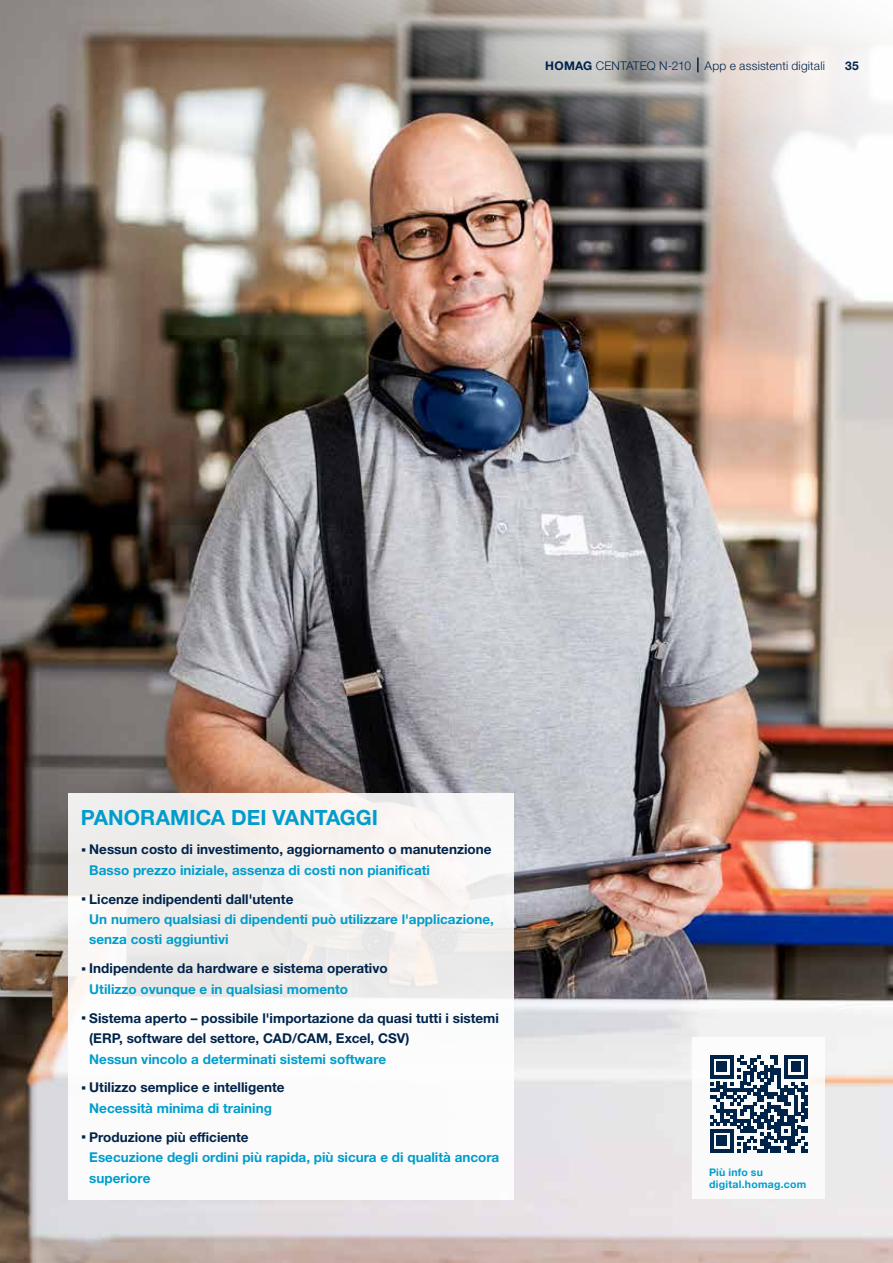
<style>
.page{position:relative;width:893px;height:1263px;background:#fff}
.page>*{position:absolute;margin:0;border:0;box-sizing:border-box;transform-origin:0 0}
.t1{font:700 21px "Helvetica Neue LTW1 G";color:#009dcc}
.t2{font:700 13.5px/20.4px "Helvetica Neue LTW1 G";color:#009dcc}
.t3{font:700 13.5px/20.4px "Helvetica Neue LTW1 G";color:#00234a}
.t4{font:300 12px "Helvetica Neue LTW1 G";letter-spacing:.01em;color:#00234a}
.t5{font:700 12px "Helvetica Neue LTW1 G";color:#00234a}
.t6{font:700 10.5px/12.6px "Helvetica Neue LTW1 G";letter-spacing:.025em;color:#009dcc}
.s1{font-weight:700}
.s2{font-size:21px}
.s3{color:#009dcc}
.s4{font-size:21px;color:#00234a}
.s5{color:#00234a}
</style>
<div class="page">
<img style="left:0;top:0;width:893px;height:1263px">
<div style="left:68px;top:793px;width:446px;height:406px;background:linear-gradient(to bottom,#f0edec,#fdfefe)"></div>
<div style="left:692px;top:1037px;width:133px;height:162px;background:#fff"></div>
<svg style="left:710px;top:1055px;width:98px;height:98px"></svg>
<svg style="left:697px;top:58px;width:2px;height:14px"></svg>
<p class="t4" style="left:545px;top:58px;width:281px"><span class="s1">HOMAG</span> CENTATEQ N-210 App e assistenti digitali</p>
<p class="t5" style="left:845px;top:58px;width:15px">35</p>
<h1 class="t1" style="left:81px;top:805px;width:299px">PANORAMICA DEI VANTAGGI</h1>
<p class="t3" style="left:89px;top:839px;width:404px;text-indent:-9px"><span class="s2">·</span> Nessun costo di investimento, aggiornamento o manutenzione<br><span class="s3">Basso prezzo iniziale, assenza di costi non pianificati</span></p>
<p class="t2" style="left:89px;top:888px;width:406px;text-indent:-9px"><span class="s4">·</span> <span class="s5">Licenze indipendenti dall'utente<br></span>Un numero qualsiasi di dipendenti può utilizzare l'applicazione, senza costi aggiuntivi</p>
<p class="t3" style="left:89px;top:958px;width:300px;text-indent:-9px"><span class="s2">·</span> Indipendente da hardware e sistema operativo<br><span class="s3">Utilizzo ovunque e in qualsiasi momento</span></p>
<p class="t3" style="left:89px;top:1007px;width:411px;text-indent:-9px"><span class="s2">·</span> Sistema aperto – possibile l'importazione da quasi tutti i sistemi (ERP, software del settore, CAD/CAM, Excel, CSV)</p>
<p class="t2" style="left:81px;top:1044px;width:307px;line-height:29px;text-indent:9px">Nessun vincolo a determinati sistemi software <span class="s4">·</span> <span class="s5">Utilizzo semplice e intelligente</span></p>
<p class="t2" style="left:81px;top:1093px;width:193px;line-height:29px;text-indent:9px">Necessità minima di training <span class="s4">·</span> <span class="s5">Produzione più efficiente</span></p>
<p class="t2" style="left:89px;top:1147px;width:411px">Esecuzione degli ordini più rapida, più sicura e di qualità ancora superiore</p>
<p class="t6" style="left:709px;top:1165px;width:99px">Più info su digital.homag.com</p>
</div>
